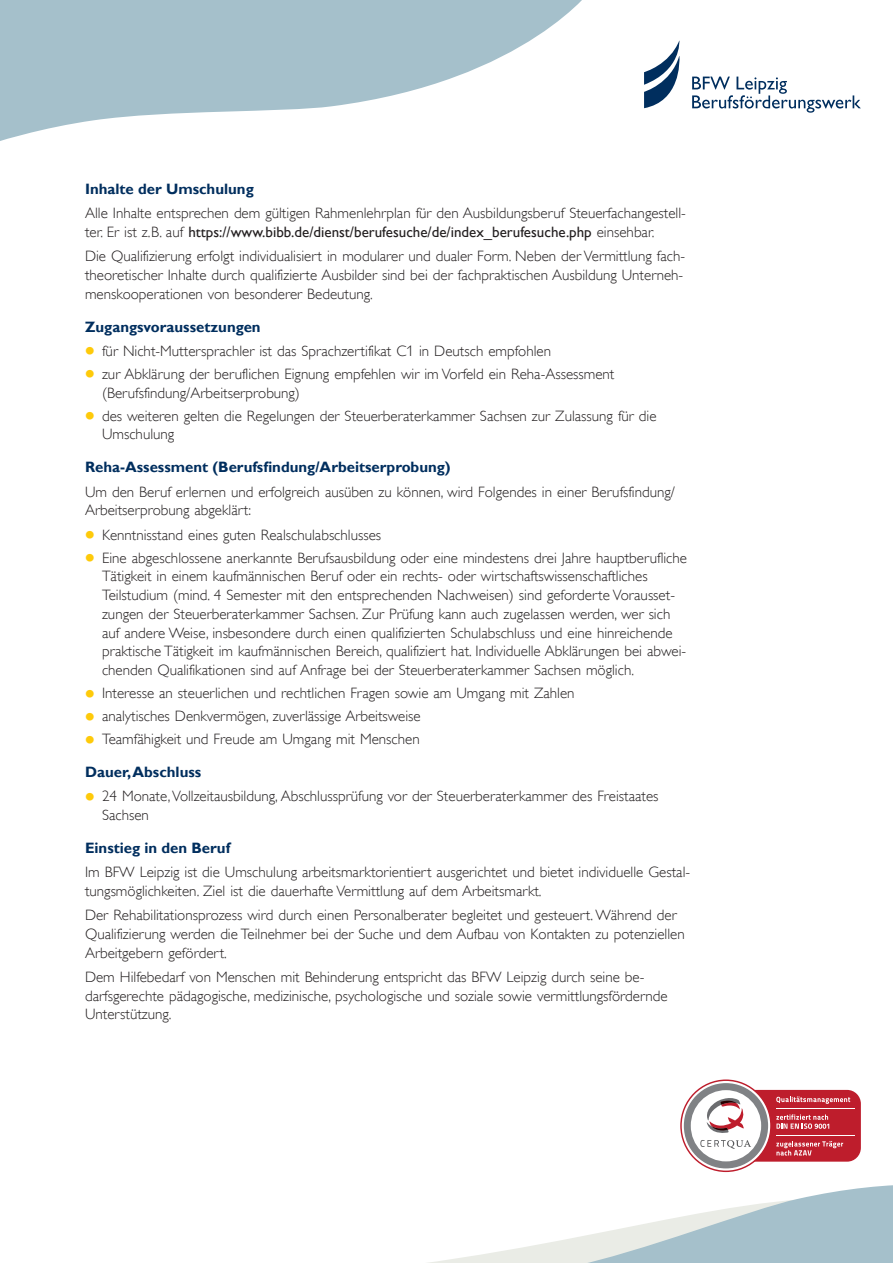
<style>
.page{position:relative;width:893px;height:1263px;background:#fff}
.page>*{position:absolute;margin:0;border:0;box-sizing:border-box;transform-origin:0 0}
.t1{font:15px/18.8px "Gill Sans Alt One WGL Light";color:#231f20}
.t2{font:700 15px "Gill Sans Alt One WGL";color:#002e5e}
.t3{font:15px "Gill Sans Alt One WGL";color:#231f20}
.s1{font-family:"Gill Sans Alt One WGL Light"}
.s2{font-family:"Gill Sans Alt One WGL";font-weight:700;font-size:27px;color:#feca0a}
</style>
<div class="page">
<svg style="left:0;top:0;width:582px;height:141px;fill:#a5c0cb"></svg>
<svg style="left:428px;top:1157px;width:465px;height:106px"></svg>
<div style="left:697px;top:1090px;width:164px;height:72px;background:#be1d2c;border-radius:14px"></div>
<hr style="left:776px;top:1135px;width:78px;height:1px;background:#fff">
<hr style="left:776px;top:1108px;width:78px;height:1px;background:#fff">
<svg style="left:680px;top:1079px;width:170px;height:93px"></svg>
<svg style="left:644px;top:40px;width:36px;height:68px"></svg>
<svg style="left:692px;top:77px;width:169px;height:36px"></svg>
<p class="t2" style="left:85px;top:179px;width:170px">Inhalte der Umschulung</p>
<p class="t1" style="left:85px;top:204px;width:602px">Alle Inhalte entsprechen dem gültigen Rahmenlehrplan für den Ausbildungsberuf Steuerfachangestell-</p>
<p class="t3" style="left:85px;top:222px;width:571px"><span class="s1">ter. Er ist z.B. auf</span> https://www.bibb.de/dienst/berufesuche/de/index_berufesuche.php <span class="s1">einsehbar.</span></p>
<p class="t1" style="left:85px;top:247px;width:601px;text-align:justify">Die Qualifizierung erfolgt individualisiert in modularer und dualer Form. Neben der Vermittlung fach&shy;theoretischer Inhalte durch qualifizierte Ausbilder sind bei der fachpraktischen Ausbildung Unterneh&shy;menskooperationen von besonderer Bedeutung.</p>
<p class="t2" style="left:85px;top:316px;width:177px">Zugangsvoraussetzungen</p>
<p class="t1" style="left:85px;top:342px;width:467px"><span class="s2">•</span> für Nicht-Muttersprachler ist das Sprachzertifikat C1 in Deutsch empfohlen</p>
<p class="t1" style="left:102px;top:365px;width:514px;text-indent:-17px"><span class="s2">•</span> zur Abklärung der beruflichen Eignung empfehlen wir im Vorfeld ein Reha-Assessment (Berufsfindung/Arbeitserprobung)</p>
<p class="t1" style="left:102px;top:406px;width:556px;text-indent:-17px"><span class="s2">•</span> des weiteren gelten die Regelungen der Steuerberaterkammer Sachsen zur Zulassung für die<br>Umschulung</p>
<p class="t2" style="left:85px;top:457px;width:367px">Reha-Assessment (Berufsfindung/Arbeitserprobung)</p>
<p class="t1" style="left:85px;top:482px;width:591px">Um den Beruf erlernen und erfolgreich ausüben zu können, wird Folgendes in einer Berufsfindung/<br>Arbeitserprobung abgeklärt:</p>
<p class="t1" style="left:85px;top:525px;width:298px"><span class="s2">•</span> Kenntnisstand eines guten Realschulabschlusses</p>
<p class="t1" style="left:102px;top:548px;width:586px;text-indent:-17px"><span class="s2">•</span> Eine abgeschlossene anerkannte Berufsausbildung oder eine mindestens drei Jahre hauptberufliche Tätigkeit in einem kaufmännischen Beruf oder ein rechts- oder wirtschaftswissenschaftliches Teilstudium (mind. 4 Semester mit den entsprechenden Nachweisen) sind geforderte Vorausset&shy;zungen der Steuerberaterkammer Sachsen. Zur Prüfung kann auch zugelassen werden, wer sich auf andere Weise, insbesondere durch einen qualifizierten Schulabschluss und eine hinreichende praktische Tätigkeit im kaufmännischen Bereich, qualifiziert hat. Individuelle Abklärungen bei abwei&shy;chenden Qualifikationen sind auf Anfrage bei der Steuerberaterkammer Sachsen möglich.</p>
<p class="t1" style="left:85px;top:684px;width:491px"><span class="s2">•</span> Interesse an steuerlichen und rechtlichen Fragen sowie am Umgang mit Zahlen</p>
<p class="t1" style="left:85px;top:707px;width:337px"><span class="s2">•</span> analytisches Denkvermögen, zuverlässige Arbeitsweise</p>
<p class="t1" style="left:85px;top:730px;width:336px"><span class="s2">•</span> Teamfähigkeit und Freude am Umgang mit Menschen</p>
<p class="t2" style="left:85px;top:761px;width:118px">Dauer, Abschluss</p>
<p class="t1" style="left:102px;top:787px;width:558px;text-indent:-17px"><span class="s2">•</span> 24 Monate, Vollzeitausbildung, Abschlussprüfung vor der Steuerberaterkammer des Freistaates<br>Sachsen</p>
<p class="t2" style="left:85px;top:837px;width:147px">Einstieg in den Beruf</p>
<p class="t1" style="left:85px;top:863px;width:607px">Im BFW Leipzig ist die Umschulung arbeitsmarktorientiert ausgerichtet und bietet individuelle Gestal&shy;tungsmöglichkeiten. Ziel ist die dauerhafte Vermittlung auf dem Arbeitsmarkt.</p>
<p class="t1" style="left:85px;top:906px;width:601px">Der Rehabilitationsprozess wird durch einen Personalberater begleitet und gesteuert. Während der<br>Qualifizierung werden die Teilnehmer bei der Suche und dem Aufbau von Kontakten zu potenziellen<br>Arbeitgebern gefördert.</p>
<p class="t1" style="left:85px;top:967px;width:584px">Dem Hilfebedarf von Menschen mit Behinderung entspricht das BFW Leipzig durch seine be&shy;darfsgerechte pädagogische, medizinische, psychologische und soziale sowie vermittlungsfördernde<br>Unterstützung.</p>
</div>
